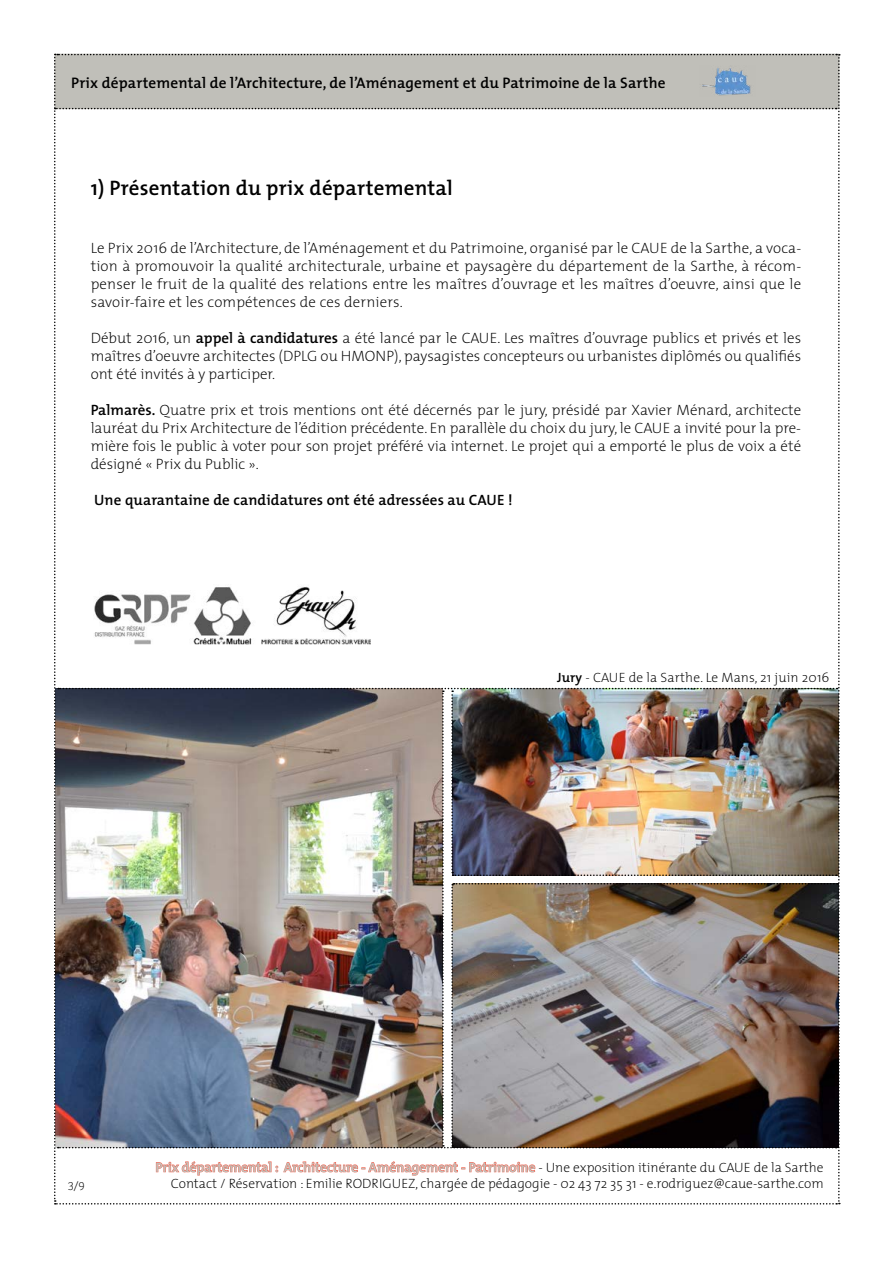
<style>
.page{position:relative;width:893px;height:1263px;background:#fff}
.page>*{position:absolute;margin:0;border:0;box-sizing:border-box;transform-origin:0 0}
.t1{font:600 21px "The Mix";letter-spacing:.01em;color:#000}
.t2{font:600 15.3px "The Mix";letter-spacing:.01em;color:#000}
.t3{font:200 15px/18px "The Mix";color:#000;text-align:justify}
.t4{font:600 15px "The Mix";letter-spacing:.01em;color:#000}
.t5{font:200 13.5px/16.2px "The Mix";color:#000;text-align:right}
.t6{font:100 12px "Bree";color:#000}
.s1{font-weight:600}
.s2{font-weight:600;color:#c0bfb9}
</style>
<div class="page">
<img style="left:54px;top:54px;width:786px;height:1150px">
<p class="t2" style="left:71px;top:70px;width:596px">Prix départemental de l’Architecture, de l’Aménagement et du Patrimoine de la Sarthe</p>
<h1 class="t1" style="left:91px;top:171px;width:364px">1) Présentation du prix départemental</h1>
<p class="t3" style="left:91px;top:238px;width:712px">Le Prix 2016 de l’Architecture, de l’Aménagement et du Patrimoine, organisé par le CAUE de la Sarthe, a voca&shy;tion à promouvoir la qualité architecturale, urbaine et paysagère du département de la Sarthe, à récom&shy;penser le fruit de la qualité des relations entre les maîtres d’ouvrage et les maîtres d’oeuvre, ainsi que le savoir-faire et les compétences de ces derniers.</p>
<p class="t3" style="left:91px;top:328px;width:712px">Début 2016, un <span class="s1">appel à candidatures</span> a été lancé par le CAUE. Les maîtres d’ouvrage publics et privés et les maîtres d’oeuvre architectes (DPLG ou HMONP), paysagistes concepteurs ou urbanistes diplômés ou qualifiés ont été invités à y participer.</p>
<p class="t3" style="left:91px;top:400px;width:712px"><span class="s1">Palmarès.</span> Quatre prix et trois mentions ont été décernés par le jury, présidé par Xavier Ménard, architecte lauréat du Prix Architecture de l’édition précédente. En parallèle du choix du jury, le CAUE a invité pour la pre&shy;mière fois le public à voter pour son projet préféré via internet. Le projet qui a emporté le plus de voix a été désigné « Prix du Public ».</p>
<p class="t4" style="left:94px;top:487px;width:420px">Une quarantaine de candidatures ont été adressées au CAUE !</p>
<p class="t5" style="left:557px;top:669px;width:274px"><span class="s1">Jury</span> - CAUE de la Sarthe. Le Mans, 21 juin 2016</p>
<p class="t6" style="left:68px;top:1179px;width:19px">3/9</p>
<p class="t5" style="left:155px;top:1159px;width:670px"><span class="s2">Prix départemental : Architecture - Aménagement - Patrimoine</span> - Une exposition itinérante du CAUE de la Sarthe<br>Contact / Réservation : Emilie RODRIGUEZ, chargée de pédagogie - 02 43 72 35 31 - e.rodriguez@caue-sarthe.com</p>
</div>
